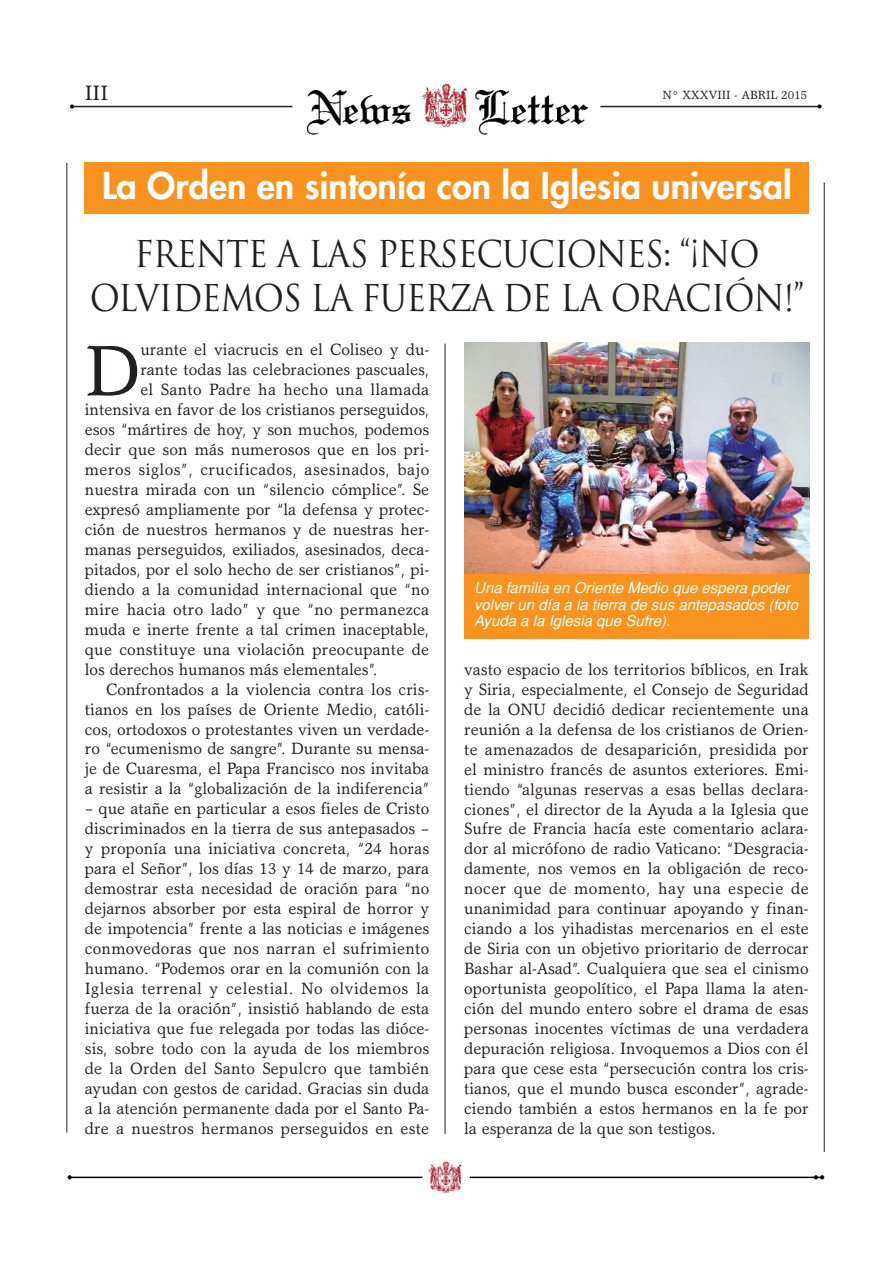
<style>
.page{position:relative;width:893px;height:1263px;background:#fff}
.page>*{position:absolute;margin:0;border:0;box-sizing:border-box;transform-origin:0 0}
.t1{font:72px "Garth Graphic";color:#231f20}
.t2{font:36px/43.5px "Trajan";letter-spacing:-.035em;color:#231f20;text-align:center;scale:.92 1}
.t3{font:800 36px "Futura";color:#fff}
.t4{font:21px "Garth Graphic";color:#231f20}
.t5{font:16.5px/20px "Garth Graphic";color:#231f20;text-align:justify}
.t6{font:16.5px "Garth Graphic";letter-spacing:.02em;color:#231f20}
.t7{font:16.5px "Garth Graphic";letter-spacing:.03em;color:#231f20}
.t8{font:italic 15px/16.5px "Helvetica";color:#fff}
.t9{font:12px "Garth Graphic";color:#231f20}
</style>
<div class="page">
<hr style="left:67px;top:163px;width:1px;height:969px;background:#231f20">
<hr style="left:824px;top:182px;width:1px;height:970px;background:#231f20">
<img style="left:69px;top:83px;width:753px;height:52px">
<img style="left:67px;top:1159px;width:758px;height:34px">
<img style="left:428px;top:1159px;width:35px;height:33px">
<hr style="left:445px;top:344px;width:1px;height:790px;background:#231f20">
<div style="left:465px;top:574px;width:344px;height:64px;background:#f7931e"></div>
<div style="left:85px;top:163px;width:724px;height:51px;background:#f7931e"></div>
<img style="left:465px;top:342px;width:344px;height:232px">
<p class="t4" style="left:85px;top:85px;width:25px">III</p>
<p class="t9" style="left:662px;top:91px;width:146px">N° XXXVIII - ABRIL 2015</p>
<h2 class="t3" style="left:102px;top:168px;width:691px">La Orden en sintonía con la Iglesia universal</h2>
<h2 class="t2" style="left:90px;top:233px;width:778px">FRENTE A LAS PERSECUCIONES: “¡NO<br>OLVIDEMOS LA FUERZA DE LA ORACIÓN!”</h2>
<h1 class="t1" style="left:85px;top:343px;width:57px">D</h1>
<p class="t5" style="left:140px;top:341px;width:290px">urante el viacrucis en el Coliseo y du-</p>
<p class="t5" style="left:140px;top:361px;width:290px">rante todas las celebraciones pascuales,</p>
<p class="t6" style="left:140px;top:383px;width:290px">el Santo Padre ha hecho una llamada</p>
<p class="t5" style="left:85px;top:401px;width:346px">intensiva en favor de los cristianos perseguidos,</p>
<p class="t5" style="left:85px;top:421px;width:346px">esos “mártires de hoy, y son muchos, podemos</p>
<p class="t5" style="left:85px;top:441px;width:346px">decir que son más numerosos que en los pri-</p>
<p class="t7" style="left:85px;top:463px;width:346px">meros siglos”, crucificados, asesinados, bajo</p>
<p class="t5" style="left:85px;top:481px;width:346px">nuestra mirada con un “silencio cómplice”. Se</p>
<p class="t5" style="left:85px;top:501px;width:346px">expresó ampliamente por “la defensa y protec-</p>
<p class="t5" style="left:85px;top:521px;width:346px">ción de nuestros hermanos y de nuestras her-</p>
<p class="t5" style="left:85px;top:541px;width:346px">manas perseguidos, exiliados, asesinados, deca-</p>
<p class="t5" style="left:85px;top:561px;width:346px">pitados, por el solo hecho de ser cristianos”, pi-</p>
<p class="t5" style="left:85px;top:581px;width:346px">diendo a la comunidad internacional que “no</p>
<p class="t6" style="left:85px;top:603px;width:346px">mire hacia otro lado” y que “no permanezca</p>
<p class="t5" style="left:85px;top:621px;width:346px">muda e inerte frente a tal crimen inaceptable,</p>
<p class="t5" style="left:85px;top:641px;width:346px">que constituye una violación preocupante de</p>
<p class="t5" style="left:85px;top:661px;width:294px">los derechos humanos más elementales”.</p>
<p class="t5" style="left:106px;top:681px;width:325px">Confrontados a la violencia contra los cris-</p>
<p class="t5" style="left:85px;top:701px;width:346px">tianos en los países de Oriente Medio, católi-</p>
<p class="t5" style="left:85px;top:721px;width:346px">cos, ortodoxos o protestantes viven un verdade-</p>
<p class="t5" style="left:85px;top:740px;width:346px">ro “ecumenismo de sangre”. Durante su mensa-</p>
<p class="t5" style="left:85px;top:760px;width:346px">je de Cuaresma, el Papa Francisco nos invitaba</p>
<p class="t5" style="left:85px;top:780px;width:346px">a resistir a la “globalización de la indiferencia”</p>
<p class="t5" style="left:85px;top:800px;width:346px">– que atañe en particular a esos fieles de Cristo discriminados en la tierra de sus antepasados – y proponía una iniciativa concreta, “24 horas para el Señor”, los días 13 y 14 de marzo, para demostrar esta necesidad de oración para “no dejarnos absorber por esta espiral de horror y de impotencia” frente a las noticias e imágenes conmovedoras que nos narran el sufrimiento humano. “Podemos orar en la comunión con la Iglesia terrenal y celestial. No olvidemos la fuerza de la oración”, insistió hablando de esta iniciativa que fue relegada por todas las dióce&shy;sis, sobre todo con la ayuda de los miembros de la Orden del Santo Sepulcro que también ayudan con gestos de caridad. Gracias sin duda a la atención permanente dada por el Santo Pa&shy;dre a nuestros hermanos perseguidos en este</p>
<p class="t8" style="left:474px;top:581px;width:328px">Una familia en Oriente Medio que espera poder volver un día a la tierra de sus antepasados (foto<br>Ayuda a la Iglesia que Sufre).</p>
<p class="t5" style="left:464px;top:661px;width:346px">vasto espacio de los territorios bíblicos, en Irak y Siria, especialmente, el Consejo de Seguridad de la ONU decidió dedicar recientemente una reunión a la defensa de los cristianos de Orien&shy;te amenazados de desaparición, presidida por el ministro francés de asuntos exteriores. Emi&shy;tiendo “algunas reservas a esas bellas declara&shy;ciones”, el director de la Ayuda a la Iglesia que Sufre de Francia hacía este comentario aclara&shy;dor al micrófono de radio Vaticano: “Desgracia&shy;damente, nos vemos en la obligación de reco&shy;nocer que de momento, hay una especie de unanimidad para continuar apoyando y finan&shy;ciando a los yihadistas mercenarios en el este de Siria con un objetivo prioritario de derrocar Bashar al-Asad”. Cualquiera que sea el cinismo oportunista geopolítico, el Papa llama la aten&shy;ción del mundo entero sobre el drama de esas personas inocentes víctimas de una verdadera depuración religiosa. Invoquemos a Dios con él para que cese esta “persecución contra los cris&shy;tianos, que el mundo busca esconder”, agrade&shy;ciendo también a estos hermanos en la fe por la esperanza de la que son testigos.</p>
</div>
